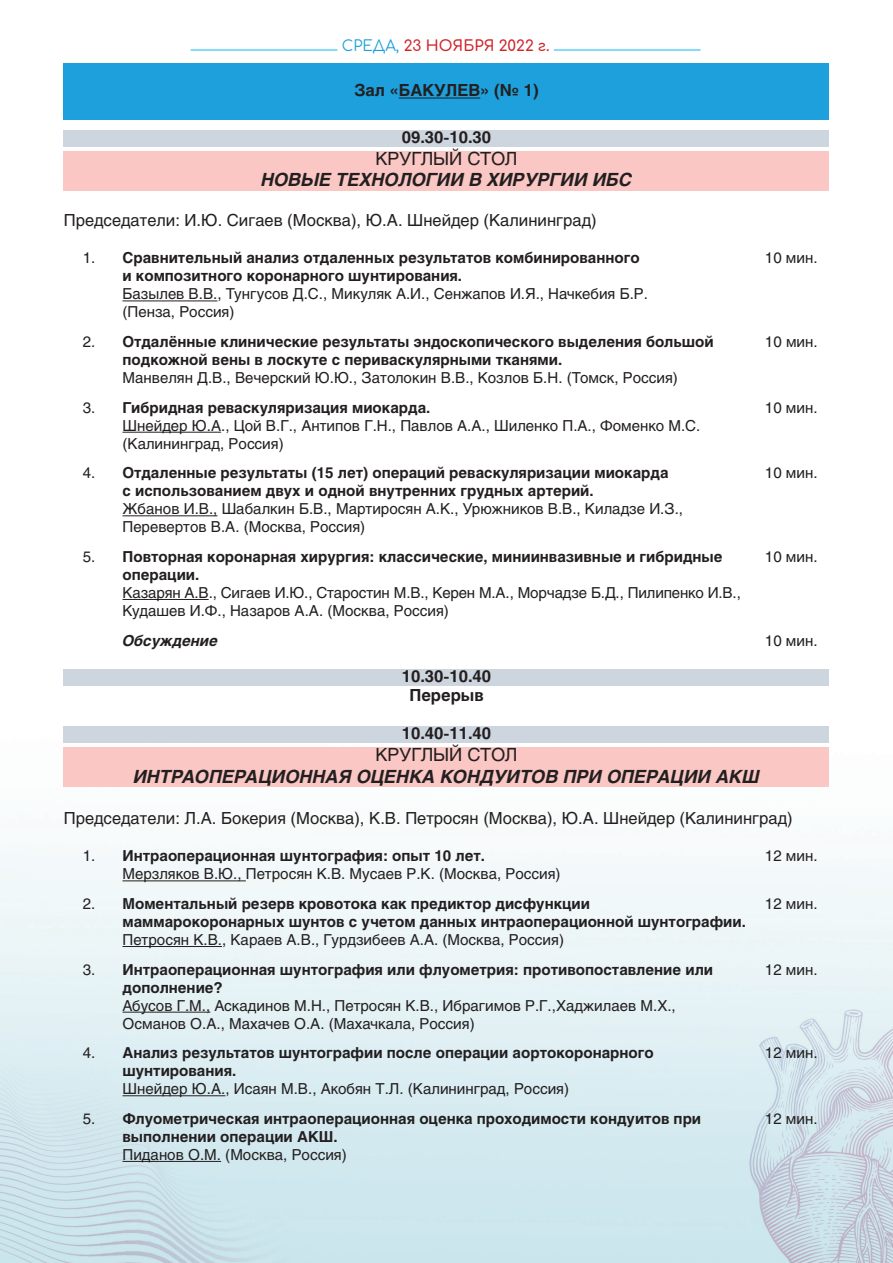
<style>
.page{position:relative;width:893px;height:1263px;background:#fff}
.page>*{position:absolute;margin:0;border:0;box-sizing:border-box;transform-origin:0 0}
.t1{font:italic 700 18px "Helios C";color:#231f20}
.t2{font:18px "Helios C";color:#231f20}
.t3{font:16.5px "Helios C";color:#231f20}
.t4{font:700 16.5px/19.8px "Helios C";color:#231f20;text-align:center}
.t5{font:15px/18px "Helios C";color:#231f20}
.t6{font:700 15px/18px "Helios C";color:#231f20}
.t7{font:600 15px "Comfortaa";color:#d1232a}
.t8{font:italic 700 15px "Helios C";color:#231f20}
.s1{font-weight:400;color:#1da0db}
.s2{font-weight:400}
.s3{font-weight:700}
</style>
<div class="page">
<img style="left:0;top:669px;width:893px;height:594px">
<hr style="left:191px;top:49px;width:146px;height:2px;background:#8dd7f7">
<hr style="left:554px;top:49px;width:147px;height:2px;background:#8dd7f7">
<div style="left:64px;top:64px;width:765px;height:56px;background:#1da0db"></div>
<hr style="left:399px;top:98px;width:81px;height:1px;background:#231f20">
<div style="left:64px;top:130px;width:765px;height:17px;background:#cdd5df"></div>
<div style="left:64px;top:151px;width:765px;height:39px;background:#fac7c4"></div>
<div style="left:64px;top:669px;width:765px;height:16px;background:#cdd5df"></div>
<div style="left:64px;top:726px;width:765px;height:17px;background:#cdd5df"></div>
<div style="left:64px;top:747px;width:765px;height:39px;background:#fac7c4"></div>
<hr style="left:123px;top:301px;width:94px;height:1px;background:#231f20">
<hr style="left:123px;top:432px;width:98px;height:1px;background:#231f20">
<hr style="left:123px;top:515px;width:94px;height:1px;background:#231f20">
<hr style="left:123px;top:599px;width:86px;height:1px;background:#231f20">
<hr style="left:123px;top:880px;width:123px;height:1px;background:#231f20">
<hr style="left:123px;top:946px;width:99px;height:1px;background:#231f20">
<hr style="left:123px;top:1012px;width:87px;height:1px;background:#231f20">
<hr style="left:123px;top:1095px;width:102px;height:1px;background:#231f20">
<hr style="left:123px;top:1161px;width:98px;height:1px;background:#231f20">
<p class="t7" style="left:342px;top:32px;width:209px"><span class="s1">СРЕДА,</span> 23 НОЯБРЯ 2022 г.</p>
<p class="t4" style="left:354px;top:81px;width:186px">Зал «БАКУЛЕВ» (№ 1)</p>
<p class="t4" style="left:402px;top:127px;width:91px">09.30-10.30</p>
<p class="t2" style="left:375px;top:148px;width:144px">КРУГЛЫЙ СТОЛ</p>
<p class="t1" style="left:261px;top:170px;width:372px">НОВЫЕ ТЕХНОЛОГИИ В ХИРУРГИИ ИБС</p>
<p class="t3" style="left:64px;top:210px;width:534px">Председатели: И.Ю. Сигаев (Москва), Ю.А. Шнейдер (Калининград)</p>
<p class="t6" style="left:123px;top:249px;width:519px;text-indent:-40px"><span class="s2">1.</span> Сравнительный анализ отдаленных результатов комбинированного и композитного коронарного шунтирования.</p>
<p class="t5" style="left:123px;top:285px;width:527px">Базылев В.В., Тунгусов Д.С., Микуляк А.И., Сенжапов И.Я., Начкебия Б.Р. (Пенза, Россия)</p>
<p class="t6" style="left:123px;top:333px;width:593px;text-indent:-40px"><span class="s2">2.</span> Отдалённые клинические результаты эндоскопического выделения большой подкожной вены в лоскуте с периваскулярными тканями.</p>
<p class="t5" style="left:123px;top:369px;width:557px">Манвелян Д.В., Вечерский Ю.Ю., Затолокин В.В., Козлов Б.Н. (Томск, Россия)</p>
<p class="t5" style="left:765px;top:249px;width:54px">10 мин.</p>
<p class="t5" style="left:765px;top:333px;width:54px">10 мин.</p>
<p class="t5" style="left:123px;top:398px;width:579px;text-indent:-40px">3. <span class="s3">Гибридная реваскуляризация миокарда.<br></span>Шнейдер Ю.А., Цой В.Г., Антипов Г.Н., Павлов А.А., Шиленко П.А., Фоменко М.С. (Калининград, Россия)</p>
<p class="t5" style="left:765px;top:398px;width:54px">10 мин.</p>
<p class="t6" style="left:123px;top:464px;width:547px;text-indent:-40px"><span class="s2">4.</span> Отдаленные результаты (15 лет) операций реваскуляризации миокарда с использованием двух и одной внутренних грудных артерий.</p>
<p class="t5" style="left:123px;top:500px;width:562px">Жбанов И.В., Шабалкин Б.В., Мартиросян А.К., Урюжников В.В., Киладзе И.З.,<br>Перевертов В.А. (Москва, Россия)</p>
<p class="t5" style="left:765px;top:464px;width:54px">10 мин.</p>
<p class="t6" style="left:123px;top:548px;width:601px;text-indent:-40px"><span class="s2">5.</span> Повторная коронарная хирургия: классические, миниинвазивные и гибридные операции.</p>
<p class="t5" style="left:123px;top:583px;width:620px">Казарян А.В., Сигаев И.Ю., Старостин М.В., Керен М.А., Морчадзе Б.Д., Пилипенко И.В.,<br>Кудашев И.Ф., Назаров А.А. (Москва, Россия)</p>
<p class="t5" style="left:765px;top:547px;width:54px">10 мин.</p>
<p class="t8" style="left:123px;top:631px;width:97px">Обсуждение</p>
<p class="t5" style="left:765px;top:631px;width:54px">10 мин.</p>
<p class="t4" style="left:402px;top:666px;width:91px">10.30-10.40<br>Перерыв</p>
<p class="t4" style="left:402px;top:723px;width:91px">10.40-11.40</p>
<p class="t2" style="left:375px;top:744px;width:144px">КРУГЛЫЙ СТОЛ</p>
<p class="t1" style="left:133px;top:766px;width:628px">ИНТРАОПЕРАЦИОННАЯ ОЦЕНКА КОНДУИТОВ ПРИ ОПЕРАЦИИ АКШ</p>
<p class="t3" style="left:64px;top:808px;width:730px">Председатели: Л.А. Бокерия (Москва), К.В. Петросян (Москва), Ю.А. Шнейдер (Калининград)</p>
<p class="t5" style="left:123px;top:847px;width:440px;text-indent:-40px">1. <span class="s3">Интраоперационная шунтография: опыт 10 лет.<br></span>Мерзляков В.Ю., Петросян К.В. Мусаев Р.К. (Москва, Россия)</p>
<p class="t5" style="left:765px;top:847px;width:54px">12 мин.</p>
<p class="t6" style="left:123px;top:895px;width:625px;text-indent:-40px"><span class="s2">2.</span> Моментальный резерв кровотока как предиктор дисфункции маммарокоронарных шунтов с учетом данных интраоперационной шунтографии.</p>
<p class="t5" style="left:123px;top:930px;width:443px">Петросян К.В., Караев А.В., Гурдзибеев А.А. (Москва, Россия)</p>
<p class="t5" style="left:765px;top:894px;width:54px">12 мин.</p>
<p class="t6" style="left:123px;top:960px;width:592px;text-indent:-40px"><span class="s2">3.</span> Интраоперационная шунтография или флуометрия: противопоставление или дополнение?</p>
<p class="t5" style="left:123px;top:996px;width:555px">Абусов Г.М., Аскадинов М.Н., Петросян К.В., Ибрагимов Р.Г.,Хаджилаев М.Х.,<br>Османов О.А., Махачев О.А. (Махачкала, Россия)</p>
<p class="t6" style="left:123px;top:1044px;width:533px;text-indent:-40px"><span class="s2">4.</span> Анализ результатов шунтографии после операции аортокоронарного шунтирования.</p>
<p class="t5" style="left:123px;top:1080px;width:448px">Шнейдер Ю.А., Исаян М.В., Акобян Т.Л. (Калининград, Россия)</p>
<p class="t6" style="left:123px;top:1109px;width:580px;text-indent:-40px"><span class="s2">5.</span> Флуометрическая интраоперационная оценка проходимости кондуитов при выполнении операции АКШ.</p>
<p class="t5" style="left:123px;top:1145px;width:226px">Пиданов О.М. (Москва, Россия)</p>
<p class="t5" style="left:765px;top:960px;width:54px">12 мин.</p>
<p class="t5" style="left:765px;top:1044px;width:54px">12 мин.</p>
<p class="t5" style="left:765px;top:1109px;width:54px">12 мин.</p>
</div>
